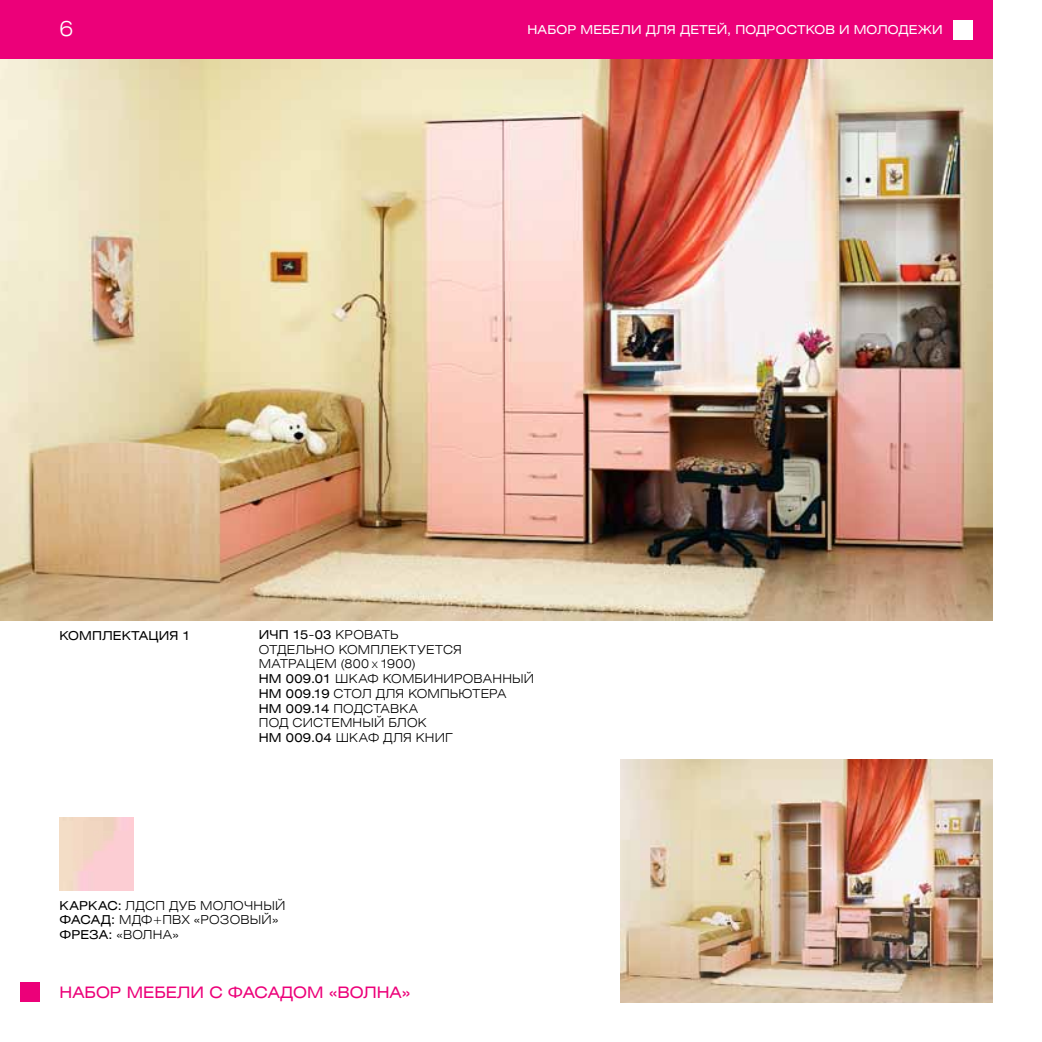
<style>
.page{position:relative;width:1042px;height:1042px;background:#fff}
.page>*{position:absolute;margin:0;border:0;box-sizing:border-box;transform-origin:0 0}
.t1{font:300 21px "Helios Ext";color:#fff}
.t2{font:15.75px "Helios Ext";color:#ec0079}
.t3{font:300 12.25px/14.7px "Helios Ext";letter-spacing:.025em;color:#000}
.t4{font:12.25px "Helios Ext";letter-spacing:.02em;color:#000}
.t5{font:12.25px "Helios Ext";letter-spacing:.015em;color:#fff}
.t6{font:300 12.25px/14.7px "Helios Ext";letter-spacing:.07em;color:#000}
.s1{font-weight:300}
.s2{font-size:8.75px}
.s3{font-weight:400}
</style>
<div class="page">
<div style="left:0;top:0;width:992px;height:60px;background:#ec0079"></div>
<div style="left:952px;top:20px;width:20px;height:20px;background:#fff"></div>
<div style="left:20px;top:982px;width:20px;height:20px;background:#ec0079"></div>
<img style="left:0;top:60px;width:992px;height:560px">
<img style="left:620px;top:759px;width:372px;height:243px">
<h1 class="t1" style="left:60px;top:15px;width:15px">6</h1>
<p class="t5" style="left:527px;top:22px;width:417px">набор мебели для детей, подростков и молодежи</p>
<p class="t4" style="left:60px;top:628px;width:11px">КОМПЛЕКТА</p>
<p class="t4" style="left:149px;top:628px;width:44px">ЦИЯ 1</p>
<p class="t4" style="left:259px;top:627px;width:97px">ичп 15-03 <span class="s1">Крова</span></p>
<p class="t3" style="left:382px;top:627px;width:18px">ть</p>
<p class="t3" style="left:259px;top:642px;width:91px">отдельно компл</p>
<p class="t6" style="left:259px;top:642px;width:192px;text-indent:132px">ектуется матрацем (800 <span class="s2">х</span> 1900)<br><span class="s3">НМ</span></p>
<p class="t4" style="left:286px;top:671px;width:74px">009.01 <span class="s1">Шкаф</span></p>
<p class="t3" style="left:383px;top:671px;width:11px">комбинированн</p>
<p class="t3" style="left:512px;top:671px;width:24px">ый</p>
<p class="t4" style="left:259px;top:686px;width:12px">НМ</p>
<p class="t3" style="left:286px;top:686px;width:100px"><span class="s3">009.19</span> Стол для</p>
<p class="t3" style="left:408px;top:686px;width:11px">комп</p>
<p class="t3" style="left:450px;top:686px;width:49px">ьютера</p>
<p class="t4" style="left:259px;top:701px;width:12px">НМ</p>
<p class="t4" style="left:286px;top:701px;width:69px">009.14 <span class="s1">Подс</span></p>
<p class="t3" style="left:373px;top:700px;width:18px">тавка</p>
<p class="t3" style="left:259px;top:715px;width:11px">под</p>
<p class="t3" style="left:292px;top:715px;width:11px">сис</p>
<p class="t3" style="left:323px;top:715px;width:76px">темный блок</p>
<p class="t4" style="left:259px;top:730px;width:12px">НМ</p>
<p class="t4" style="left:286px;top:730px;width:74px">009.04 <span class="s1">Шкаф</span></p>
<p class="t3" style="left:383px;top:730px;width:11px">для</p>
<p class="t3" style="left:416px;top:730px;width:11px">кни</p>
<p class="t3" style="left:445px;top:730px;width:9px">г</p>
<p class="t4" style="left:60px;top:898px;width:11px">КАРКАС</p>
<p class="t3" style="left:118px;top:897px;width:95px"><span class="s3">:</span> ЛДСП дуб моло</p>
<p class="t3" style="left:244px;top:897px;width:43px">чный</p>
<p class="t4" style="left:60px;top:912px;width:23px">ФАСАД</p>
<p class="t3" style="left:60px;top:912px;width:220px;text-indent:52px"><span class="s3">:</span> МДФ+ПВХ «РОЗОВЫЙ»<br><span class="s3">ФРЕЗА:</span> «ВОЛНА»</p>
<p class="t2" style="left:60px;top:983px;width:352px">Набор мебели с фасадом «волна»</p>
</div>
